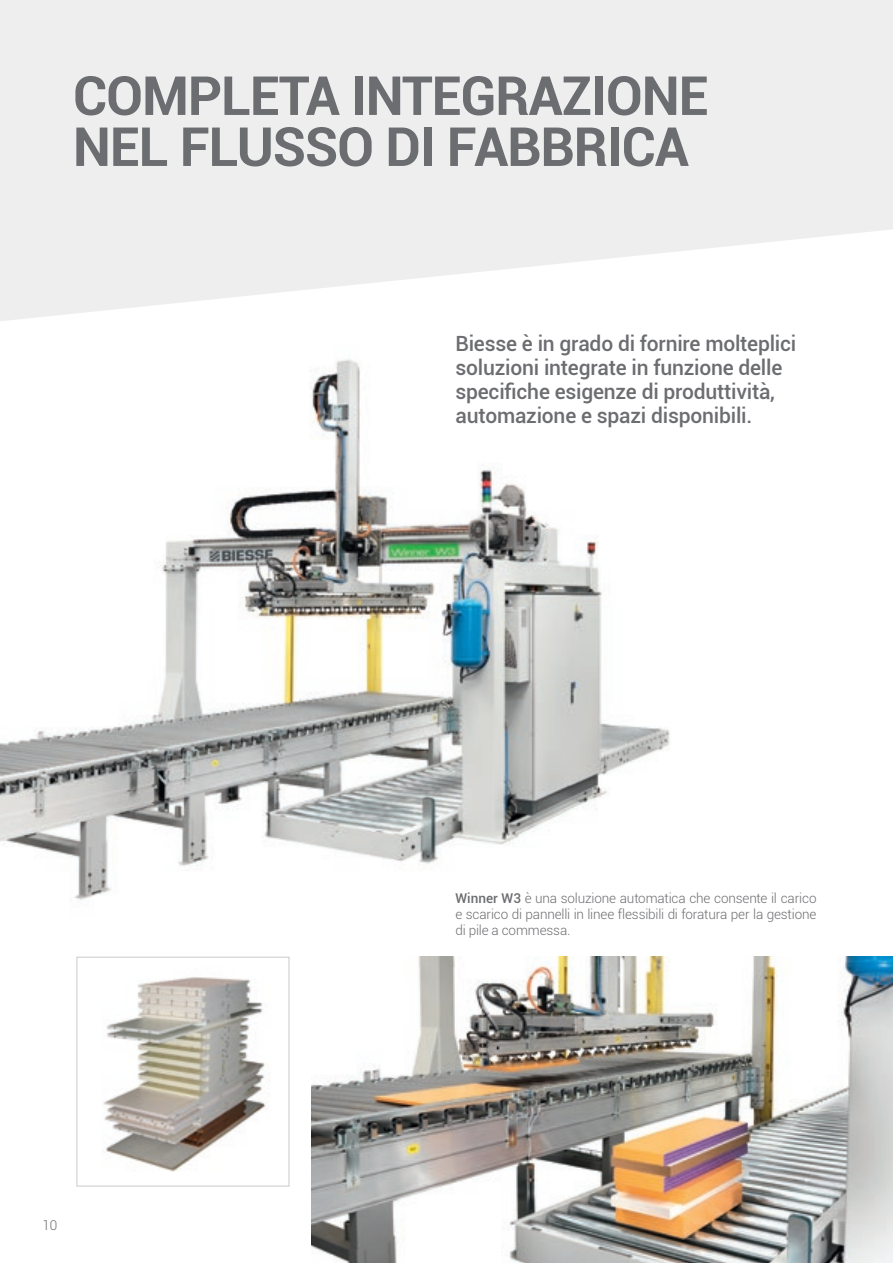
<style>
.page{position:relative;width:893px;height:1263px;background:#fff}
.page>*{position:absolute;margin:0;border:0;box-sizing:border-box;transform-origin:0 0}
._1_TITOLO_GRIGIO{font:700 54px/51px "Roboto";letter-spacing:-.02em;color:#6c6d70}
.t1{font:500 21px/24px "Roboto";letter-spacing:-.01em;color:#6c6d70}
.t2{font:300 13.5px/16.2px "Roboto";letter-spacing:-.01em;color:#6c6d70;text-align:justify}
.s1{font-weight:500}
</style>
<div class="page">
<img style="left:0;top:359px;width:670px;height:541px">
<svg style="left:0;top:0;width:893px;height:321px;background:#f0f0f1"></svg>
<img style="left:311px;top:957px;width:582px;height:306px">
<img style="left:103px;top:977px;width:167px;height:195px">
<div style="left:77px;top:957px;width:212px;height:229px;border:1px solid #c9cacc"></div>
<p class="_1_TITOLO_GRIGIO" style="left:73px;top:68px;width:637px">COMPLETA INTEGRAZIONE<br>NEL FLUSSO DI FABBRICA</p>
<p class="t1" style="left:455px;top:331px;width:342px">Biesse è in grado di fornire molteplici soluzioni integrate in funzione delle specifiche esigenze di produttività, automazione e spazi disponibili.</p>
<p class="t2" style="left:42px;top:1216px;width:16px">10</p>
<p class="t2" style="left:455px;top:889px;width:362px"><span class="s1">Winner W3</span> è una soluzione automatica che consente il carico e scarico di pannelli in linee flessibili di foratura per la gestione di pile a commessa.</p>
</div>
